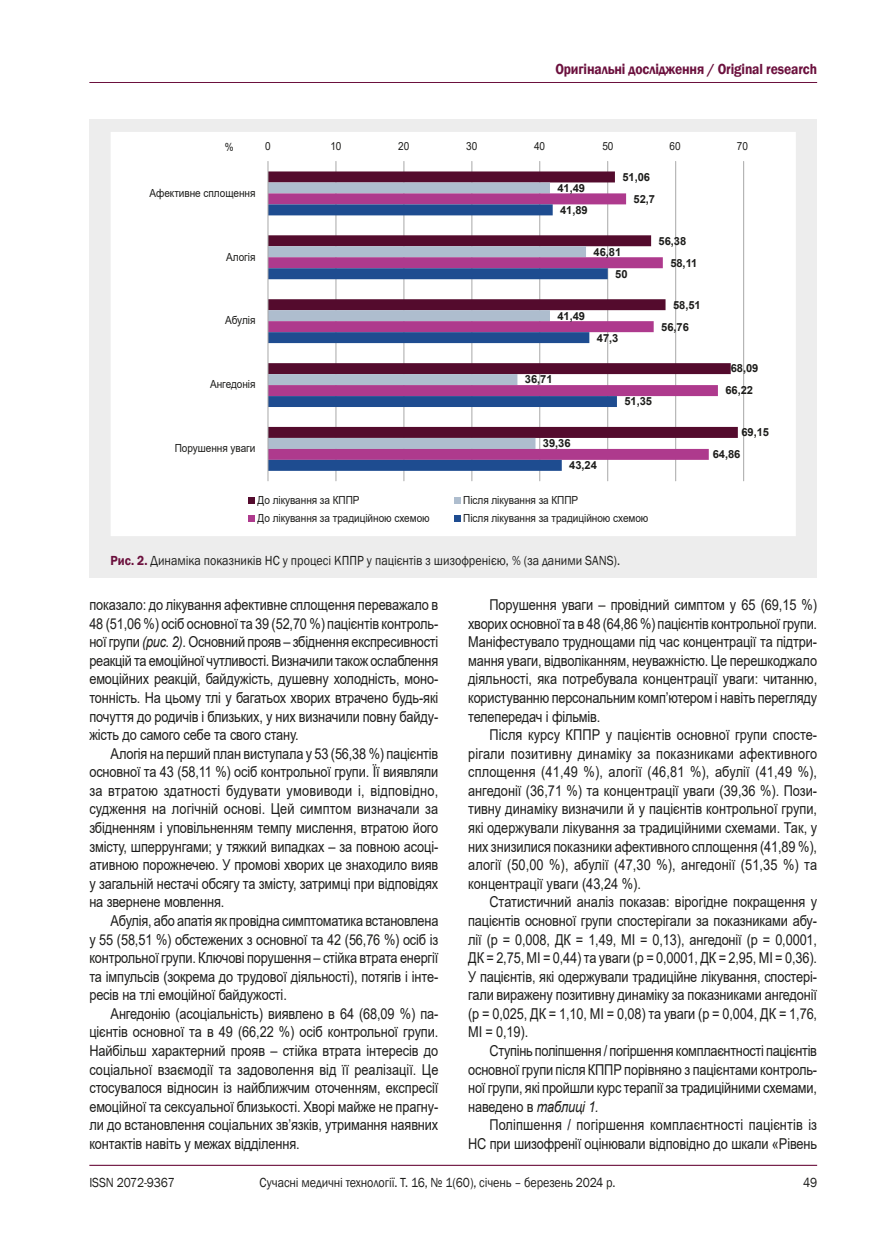
<style>
.page{position:relative;width:881px;height:1234px;background:#fff}
.page>*{position:absolute;margin:0;border:0;box-sizing:border-box;transform-origin:0 0}
.tecst{font:15px/18.6px "Arial";letter-spacing:-.01em;color:#1d1d1b;text-align:justify;scale:.85 1}
.tecst_1{font:15px/18.6px "Arial";letter-spacing:-.01em;color:#1d1d1b;text-align:justify;scale:.85 1}
.tecst-2{font:15px/18.6px "Arial";letter-spacing:.01em;color:#1d1d1b;text-align:right;scale:.85 1}
.t1{font:600 15px "Franklin Gothic";letter-spacing:-.01em;color:#6b103d;scale:.9 1}
.примечание{font:13.5px "Franklin Gothic";color:#1d1d1b;scale:.9 1}
.t2{font:11.1px "Arial";letter-spacing:-.005em;color:#1d1d1b;scale:.9 1}
.t3{font:700 11.1px "Arial";letter-spacing:-.005em;color:#1d1d1b}
.s1{font-weight:600;color:#6b103d}
.s2{font-style:italic}
</style>
<div class="page">
<hr style="left:89px;top:1164px;width:727px;height:1px;background:#6b103d">
<hr style="left:89px;top:82px;width:727px;height:1px;background:#6b103d">
<div style="left:89px;top:119px;width:727px;height:458px;background:#ededed"></div>
<svg style="left:111px;top:132px;width:685px;height:404px"></svg>
<p class="t1" style="left:555px;top:59px;width:292px">Оригінальні дослідження / Original research</p>
<p class="t2" style="left:225px;top:139px;width:11px">%</p>
<p class="t2" style="left:265px;top:138px;width:8px">0</p>
<p class="t2" style="left:330px;top:138px;width:14px">10</p>
<p class="t2" style="left:398px;top:138px;width:14px">20</p>
<p class="t2" style="left:466px;top:138px;width:14px">30</p>
<p class="t2" style="left:534px;top:138px;width:14px">40</p>
<p class="t2" style="left:602px;top:138px;width:14px">50</p>
<p class="t2" style="left:669px;top:138px;width:14px">60</p>
<p class="t2" style="left:736px;top:138px;width:14px">70</p>
<p class="t2" style="left:149px;top:185px;width:119px">Афективне сплощення</p>
<p class="t3" style="left:557px;top:180px;width:29px">41,49</p>
<p class="t3" style="left:560px;top:202px;width:29px">41,89</p>
<p class="t3" style="left:622px;top:169px;width:29px">51,06</p>
<p class="t3" style="left:633px;top:191px;width:23px">52,7</p>
<p class="t2" style="left:226px;top:249px;width:34px">Алогія</p>
<p class="t3" style="left:593px;top:244px;width:29px">46,81</p>
<p class="t3" style="left:615px;top:266px;width:14px">50</p>
<p class="t3" style="left:658px;top:233px;width:29px">56,38</p>
<p class="t3" style="left:670px;top:255px;width:29px">58,11</p>
<p class="t2" style="left:225px;top:313px;width:35px">Абулія</p>
<p class="t3" style="left:557px;top:308px;width:29px">41,49</p>
<p class="t3" style="left:596px;top:330px;width:23px">47,3</p>
<p class="t3" style="left:672px;top:297px;width:29px">58,51</p>
<p class="t3" style="left:661px;top:319px;width:29px">56,76</p>
<p class="t2" style="left:210px;top:376px;width:52px">Ангедонія</p>
<p class="t3" style="left:524px;top:371px;width:29px">36,71</p>
<p class="t3" style="left:624px;top:393px;width:29px">51,35</p>
<p class="t3" style="left:730px;top:360px;width:29px">68,09</p>
<p class="t3" style="left:725px;top:382px;width:29px">66,22</p>
<p class="t2" style="left:175px;top:440px;width:91px">Порушення уваги</p>
<p class="t3" style="left:542px;top:435px;width:29px">39,36</p>
<p class="t3" style="left:569px;top:457px;width:29px">43,24</p>
<p class="t3" style="left:741px;top:424px;width:29px">69,15</p>
<p class="t3" style="left:712px;top:446px;width:29px">64,86</p>
<p class="t2" style="left:257px;top:492px;width:115px">До лікування за КППР</p>
<p class="t2" style="left:463px;top:492px;width:129px">Після лікування за КППР</p>
<p class="t2" style="left:257px;top:510px;width:193px">До лікування за традиційною схемою</p>
<p class="t2" style="left:463px;top:510px;width:207px">Після лікування за традиційною схемою</p>
<p class="примечание" style="left:111px;top:552px;width:567px"><span class="s1">Рис. 2.</span> Динаміка показників НС у процесі КППР у пацієнтів з шизофренією, % (за даними SANS).</p>
<p class="tecst_1" style="left:89px;top:595px;width:412px">показало: до лікування афективне сплощення переважало в 48 (51,06 %) осіб основної та 39 (52,70 %) пацієнтів контроль&shy;ної групи <span class="s2">(рис. 2)</span>. Основний прояв – збіднення експресивності реакцій та емоційної чутливості. Визначили також ослаблення емоційних реакцій, байдужість, душевну холодність, моно&shy;тонність. На цьому тлі у багатьох хворих втрачено будь-які почуття до родичів і близьких, у них визначили повну байду&shy;жість до самого себе та свого стану.</p>
<p class="tecst" style="left:89px;top:743px;width:412px;text-indent:21px">Алогія на перший план виступала у 53 (56,38 %) пацієнтів основної та 43 (58,11 %) осіб контрольної групи. Її виявляли за втратою здатності будувати умовиводи і, відповідно, судження на логічній основі. Цей симптом визначали за збідненням і уповільненням темпу мислення, втратою його змісту, шперрунгами; у тяжкий випадках – за повною асоці&shy;ативною порожнечею. У промові хворих це знаходило вияв у загальній нестачі обсягу та змісту, затримці при відповідях на звернене мовлення.</p>
<p class="tecst" style="left:89px;top:911px;width:412px;text-indent:21px">Абулія, або апатія як провідна симптоматика встановлена у 55 (58,51 %) обстежених з основної та 42 (56,76 %) осіб із контрольної групи. Ключові порушення – стійка втрата енергії та імпульсів (зокрема до трудової діяльності), потягів і інте&shy;ресів на тлі емоційної байдужості.</p>
<p class="tecst" style="left:89px;top:1003px;width:412px;text-indent:21px">Ангедонію (асоціальність) виявлено в 64 (68,09 %) па&shy;цієнтів основної та в 49 (66,22 %) осіб контрольної групи.<br>Найбільш характерний прояв – стійка втрата інтересів до соціальної взаємодії та задоволення від її реалізації. Це стосувалося відносин із найближчим оточенням, експресії емоційної та сексуальної близькості. Хворі майже не прагну&shy;ли до встановлення соціальних зв’язків, утримання наявних контактів навіть у межах відділення.</p>
<p class="tecst" style="left:468px;top:595px;width:412px;text-indent:21px">Порушення уваги – провідний симптом у 65 (69,15 %) хворих основної та в 48 (64,86 %) пацієнтів контрольної групи.<br>Маніфестувало труднощами під час концентрації та підтри&shy;мання уваги, відволіканням, неуважністю. Це перешкоджало діяльності, яка потребувала концентрації уваги: читанню, користуванню персональним комп’ютером і навіть перегляду телепередач і фільмів.</p>
<p class="tecst" style="left:468px;top:725px;width:412px;text-indent:21px">Після курсу КППР у пацієнтів основної групи спосте&shy;рігали позитивну динаміку за показниками афективного сплощення (41,49 %), алогії (46,81 %), абулії (41,49 %), ангедонії (36,71 %) та концентрації уваги (39,36 %). Пози&shy;тивну динаміку визначили й у пацієнтів контрольної групи, які одержували лікування за традиційними схемами. Так, у них знизилися показники афективного сплощення (41,89 %), алогії (50,00 %), абулії (47,30 %), ангедонії (51,35 %) та концентрації уваги (43,24 %).</p>
<p class="tecst" style="left:468px;top:892px;width:412px;text-indent:21px">Статистичний аналіз показав: вірогідне покращення у пацієнтів основної групи спостерігали за показниками абу&shy;лії (р = 0,008, ДК = 1,49, МІ = 0,13), ангедонії (р = 0,0001, ДК = 2,75, МІ = 0,44) та уваги (р = 0,0001, ДК = 2,95, МІ = 0,36).<br>У пацієнтів, які одержували традиційне лікування, спостері&shy;гали виражену позитивну динаміку за показниками ангедонії (р = 0,025, ДК = 1,10, МІ = 0,08) та уваги (р = 0,004, ДК = 1,76, МІ = 0,19).</p>
<p class="tecst" style="left:468px;top:1041px;width:412px;text-indent:21px">Ступінь поліпшення / погіршення комплаєнтності пацієнтів основної групи після КППР порівняно з пацієнтами контроль&shy;ної групи, які пройшли курс терапії за традиційними схемами, наведено в <span class="s2">таблиці 1.</span></p>
<p class="tecst-2" style="left:468px;top:1115px;width:412px">Поліпшення / погіршення комплаєнтності пацієнтів із<br>НС при шизофренії оцінювали відповідно до шкали «Рівень</p>
<p class="примечание" style="left:89px;top:1173px;width:97px">ISSN 2072-9367</p>
<p class="примечание" style="left:259px;top:1173px;width:396px">Сучасні медичні технології. Т. 16, № 1(60), січень – березень 2024 р.</p>
<p class="примечание" style="left:802px;top:1173px;width:17px">49</p>
</div>
